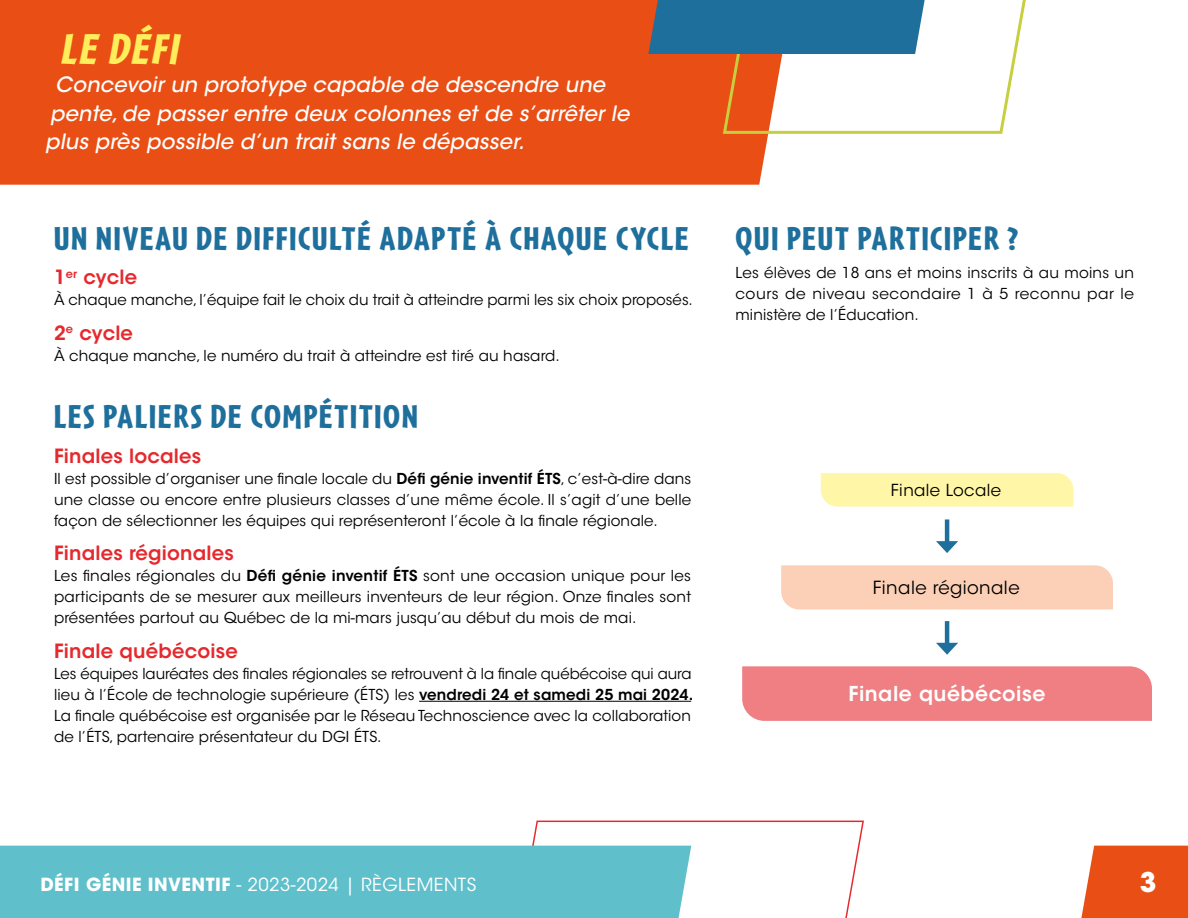
<style>
.page{position:relative;width:1188px;height:918px;background:#fff}
.page>*{position:absolute;margin:0;border:0;box-sizing:border-box;transform-origin:0 0}
.t1{font:italic 900 45px "Cafeteria";color:#ffee5b}
.t2{font:900 34.5px "Cafeteria";letter-spacing:.05em;color:#1e6f9c}
.t3{font:700 27px "ITC Avant Garde Std";color:#fff}
.t4{font:italic 500 21px/28.5px "ITC Avant Garde Std";color:#fff}
.t5{font:600 20.4px "ITC Avant Garde Std";letter-spacing:.025em;color:#fff}
.t6{font:600 19.5px "ITC Avant Garde Std";letter-spacing:.01em;color:#e42a2e}
.t7{font:18px "ITC Avant Garde Std";letter-spacing:.025em;color:#fff}
.t8{font:18px "ITC Avant Garde Std";letter-spacing:.025em;color:#000}
.t9{font:16.5px "ITC Avant Garde Std";letter-spacing:.025em;color:#000}
.t10{font:15px/21px "ITC Avant Garde Std";letter-spacing:.005em;color:#000;text-align:justify}
.s1{font-weight:600}
.s2{font-weight:700}
</style>
<div class="page">
<svg style="left:501px;top:820px;width:363px;height:98px"></svg>
<div style="left:0;top:846px;width:691px;height:72px;background:#5fbfcb"></div>
<div style="left:1081px;top:846px;width:107px;height:72px;background:#e94e14"></div>
<div style="left:0;top:0;width:768px;height:185px;background:#e94e14"></div>
<svg style="left:648px;top:0;width:378px;height:135px"></svg>
<hr style="left:945px;top:519px;width:4px;height:26px;background:#1e6f9c">
<svg style="left:936px;top:541px;width:22px;height:12px"></svg>
<hr style="left:945px;top:621px;width:4px;height:26px;background:#1e6f9c">
<svg style="left:936px;top:643px;width:22px;height:12px"></svg>
<hr style="left:419px;top:701px;width:272px;height:1px;background:#000">
<div style="left:821px;top:473px;width:252px;height:34px;background:#fff6a7"></div>
<div style="left:781px;top:565px;width:332px;height:44px;background:#fbd0b6"></div>
<div style="left:742px;top:666px;width:410px;height:55px;background:#ef7f82"></div>
<h1 class="t1" style="left:60px;top:23px;width:127px">LE DÉFI</h1>
<h3 class="t4" style="left:45px;top:70px;width:591px;text-indent:10px">Concevoir un prototype capable de descendre une pente,de passer entre deux colonnes et de s’arrêter le plus près possible d’un trait sans le dépasser.</h3>
<h2 class="t2" style="left:54px;top:218px;width:637px">UN NIVEAU DE DIFFICULTÉ ADAPTÉ À CHAQUE CYCLE</h2>
<h3 class="t6" style="left:54px;top:265px;width:85px">1<sup>er</sup> cycle</h3>
<p class="t10" style="left:54px;top:290px;width:637px">À chaque manche, l’équipe fait le choix du trait à atteindre parmi les six choix proposés.</p>
<h3 class="t6" style="left:54px;top:320px;width:81px">2<sup>e</sup> cycle</h3>
<p class="t10" style="left:54px;top:345px;width:504px">À chaque manche, le numéro du trait à atteindre est tiré au hasard.</p>
<h2 class="t2" style="left:54px;top:397px;width:365px">LES PALIERS DE COMPÉTITION</h2>
<h3 class="t6" style="left:54px;top:443px;width:149px">Finales locales</h3>
<p class="t10" style="left:54px;top:468px;width:639px">Il est possible d’organiser une finale locale du <span class="s1">Défi génie inventif ÉTS</span>, c’est-à-dire dans une classe ou encore entre plusieurs classes d’une même école. Il s’agit d’une belle façon de sélectionner les équipes qui représenteront l’école à la finale régionale.</p>
<h3 class="t6" style="left:54px;top:541px;width:181px">Finales régionales</h3>
<p class="t10" style="left:54px;top:566px;width:639px">Les finales régionales du <span class="s1">Défi génie inventif ÉTS</span> sont une occasion unique pour les participants de se mesurer aux meilleurs inventeurs de leur région. Onze finales sont présentées partout au Québec de la mi-mars jusqu’au début du mois de mai.</p>
<h3 class="t6" style="left:54px;top:638px;width:185px">Finale québécoise</h3>
<p class="t10" style="left:54px;top:663px;width:641px;text-align:left">Les équipes lauréates des finales régionales se retrouvent à la finale québécoise qui aura lieu à l’École de technologie supérieure (ÉTS) les <span class="s1">vendredi 24 et samedi 25 mai 2024.<br></span>La finale québécoise est organisée par le Réseau Technoscience avec la collaboration de l’ÉTS, partenaire présentateur du DGI ÉTS.</p>
<h2 class="t2" style="left:735px;top:218px;width:284px">QUI PEUT PARTICIPER ?</h2>
<p class="t10" style="left:735px;top:262px;width:400px">Les élèves de 18 ans et moins inscrits à au moins un cours de niveau secondaire 1 à 5 reconnu par le ministère de l’Éducation.</p>
<p class="t9" style="left:891px;top:480px;width:112px">Finale Locale</p>
<p class="t8" style="left:873px;top:577px;width:148px">Finale régionale</p>
<h3 class="t5" style="left:848px;top:681px;width:199px">Finale québécoise</h3>
<p class="t7" style="left:40px;top:874px;width:437px"><span class="s2">DÉFI GÉNIE INVENTIF</span> - 2023-2024 | RÈGLEMENTS</p>
<h3 class="t3" style="left:1140px;top:865px;width:18px">3</h3>
</div>
